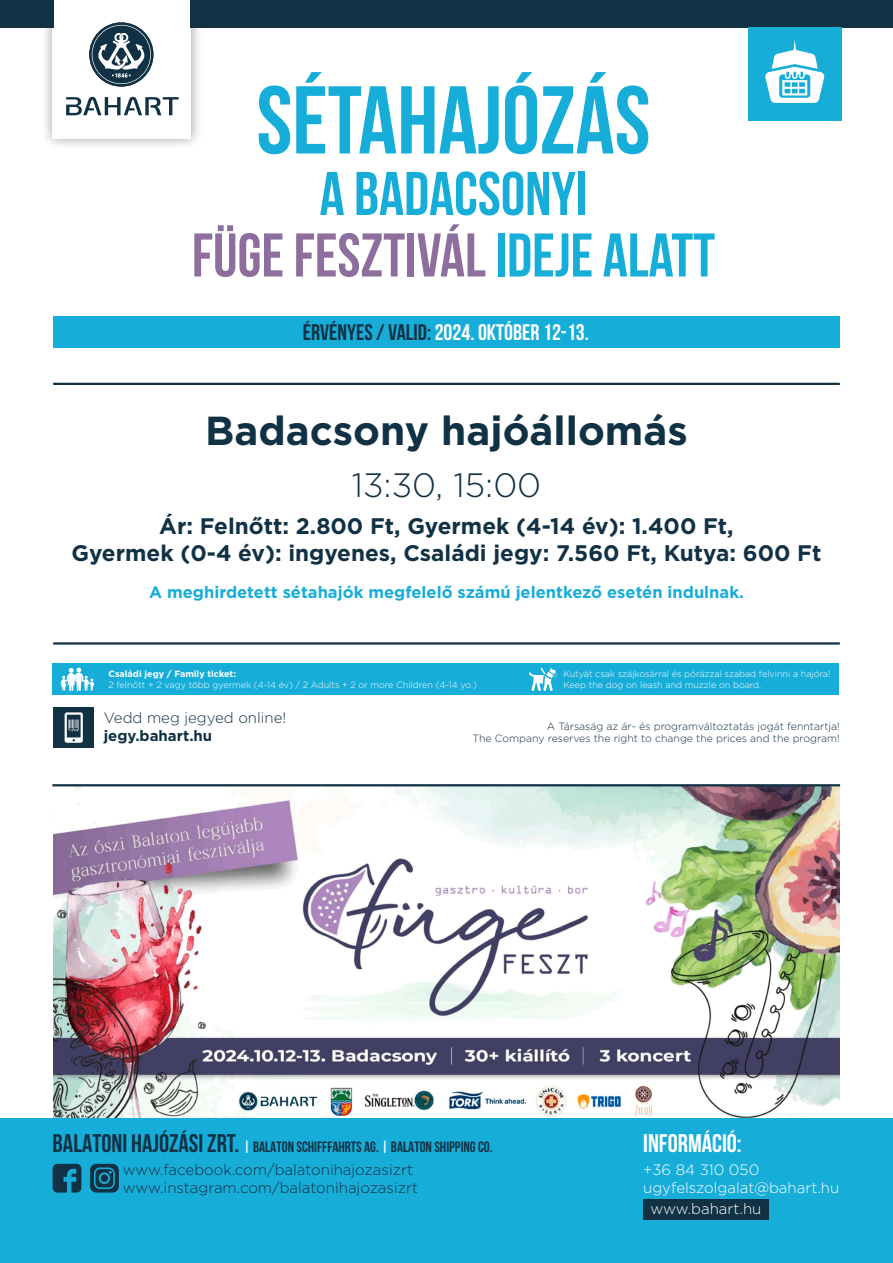
<style>
.page{position:relative;width:893px;height:1263px;background:#fff}
.page>*{position:absolute;margin:0;border:0;box-sizing:border-box;transform-origin:0 0}
.t1{font:700 96px "Bebas Neue";color:#17add9}
.t2{font:700 61.5px/61.5px "Bebas Neue";color:#17add9;text-align:center}
.t3{font:700 40.5px "Gotham";color:#113144}
.t4{font:300 33.75px "Gotham";color:#113144}
.t5{font:700 25.5px "Bebas Neue";color:#fff}
.t6{font:700 22.5px/27px "Gotham";color:#113144;text-align:center}
.t7{font:700 22.5px "Bebas Neue";color:#fff}
.t8{font:700 16.5px "Gotham";color:#17add9}
.t9{font:300 15px/18px "Gotham";color:#113144}
.t10{font:700 15px "Bebas Neue";color:#113144}
.t11{font:300 15px/18px "Gotham";color:#fff}
.t12{font:700 15px "Gotham";color:#113144}
.t13{font:300 10.5px/12.6px "Gotham";color:#113144;text-align:right}
.t14{font:300 9px/10.8px "Gotham";color:#fff}
.t15{font:700 9px "Gotham";color:#fff}
.s1{color:#8e6e9d}
.s2{color:#113144}
.s3{font-size:25.5px}
.s4{color:#fff}
</style>
<div class="page">
<img style="left:53px;top:786px;width:787px;height:333px">
<hr style="left:52px;top:784px;width:788px;height:2px;background:#113144">
<div style="left:0;top:1119px;width:893px;height:144px;background:#17add9"></div>
<div style="left:643px;top:1199px;width:126px;height:20px;background:#113144"></div>
<svg style="left:53px;top:1164px;width:28px;height:28px"></svg>
<svg style="left:90px;top:1164px;width:29px;height:28px"></svg>
<div style="left:41px;top:0;width:162px;height:150px;background:#000;opacity:.4"></div>
<div style="left:53px;top:0;width:138px;height:138px;background:#fff"></div>
<svg style="left:89px;top:22px;width:64px;height:65px"></svg>
<svg style="left:66px;top:97px;width:113px;height:18px"></svg>
<svg style="left:92px;top:25px;width:59px;height:59px"></svg>
<div style="left:191px;top:0;width:702px;height:28px;background:#113144"></div>
<div style="left:0;top:0;width:53px;height:28px;background:#113144"></div>
<div style="left:53px;top:316px;width:787px;height:32px;background:#17add9"></div>
<hr style="left:53px;top:383px;width:787px;height:2px;background:#113144">
<hr style="left:53px;top:642px;width:787px;height:3px;background:#113144">
<div style="left:53px;top:707px;width:41px;height:41px;background:#113144"></div>
<svg style="left:65px;top:712px;width:18px;height:31px"></svg>
<div style="left:53px;top:663px;width:786px;height:32px;background:#17add9"></div>
<svg style="left:61px;top:667px;width:33px;height:24px"></svg>
<svg style="left:529px;top:668px;width:29px;height:23px"></svg>
<div style="left:748px;top:28px;width:93px;height:93px;background:#17add9"></div>
<svg style="left:765px;top:40px;width:60px;height:63px"></svg>
<h1 class="t1" style="left:256px;top:68px;width:395px">SÉTAHAJÓZÁS</h1>
<h2 class="t2" style="left:192px;top:162px;width:525px">A BADACSONYI<br><span class="s1">FÜGE FESZTIVÁL</span> IDEJE ALATT</h2>
<h3 class="t7" style="left:303px;top:320px;width:288px"><span class="s2">ÉRVÉNYES / VALID:</span> 2024. OKTÓBER 12-13.</h3>
<h3 class="t3" style="left:205px;top:404px;width:484px">Badacsony hajóállomás</h3>
<h3 class="t4" style="left:352px;top:463px;width:191px">13:30, 15:00</h3>
<h3 class="t6" style="left:72px;top:513px;width:751px">Ár: Felnőtt: 2.800 Ft, Gyermek (4-14 év): 1.400 Ft,<br>Gyermek (0-4 év): ingyenes, Családi jegy: 7.560 Ft, Kutya: 600 Ft</h3>
<h3 class="t8" style="left:149px;top:581px;width:596px">A meghirdetett sétahajók megfelelő számú jelentkező esetén indulnak.</h3>
<p class="t15" style="left:108px;top:668px;width:129px">Családi jegy / Family ticket:</p>
<p class="t14" style="left:108px;top:679px;width:370px">2 felnőtt + 2 vagy több gyermek (4-14 év) / 2 Adults + 2 or more Children (4-14 yo.)</p>
<p class="t14" style="left:563px;top:669px;width:268px">Kutyát csak szájkosárral és pórázzal szabad felvinni a hajóra!<br>Keep the dog on leash and muzzle on board.</p>
<h3 class="t9" style="left:104px;top:708px;width:184px">Vedd meg jegyed online!</h3>
<h3 class="t12" style="left:104px;top:726px;width:110px">jegy.bahart.hu</h3>
<p class="t13" style="left:473px;top:719px;width:369px">A Társaság az ár- és programváltoztatás jogát fenntartja!<br>The Company reserves the right to change the prices and the program!</p>
<h3 class="t10" style="left:53px;top:1139px;width:441px"><span class="s3">BALATONI HAJÓZÁSI ZRT.</span> <span class="s4">|</span> BALATON SCHIFFFAHRTS AG. <span class="s4">|</span> BALATON SHIPPING CO.</h3>
<h3 class="t9" style="left:123px;top:1160px;width:297px">www.facebook.com/balatonihajozasizrt www.instagram.com/balatonihajozasizrt</h3>
<h3 class="t5" style="left:643px;top:1129px;width:100px">INFORMÁCIÓ:</h3>
<h3 class="t11" style="left:643px;top:1160px;width:198px">+36 84 310 050 ugyfelszolgalat@bahart.hu</h3>
<h3 class="t11" style="left:650px;top:1199px;width:112px">www.bahart.hu</h3>
</div>
